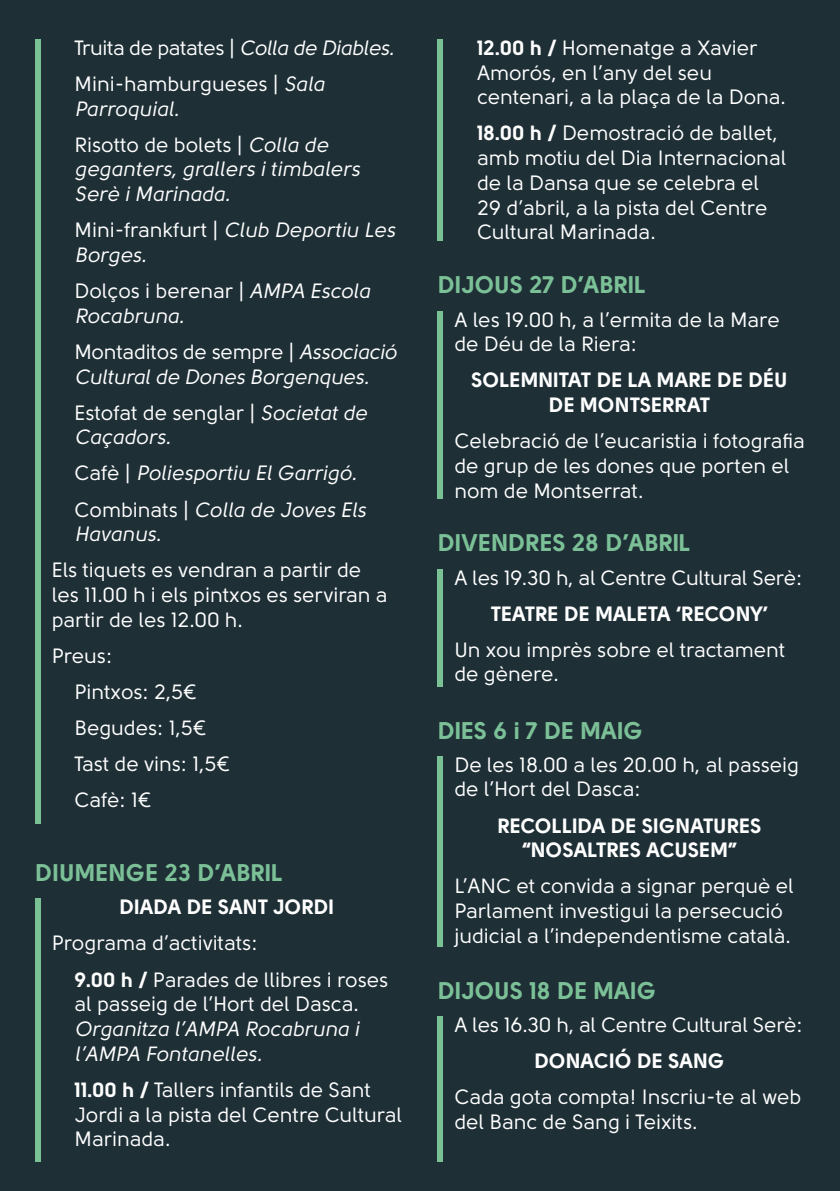
<style>
.page{position:relative;width:840px;height:1191px;background:#fff}
.page>*{position:absolute;margin:0;border:0;box-sizing:border-box;transform-origin:0 0}
.t1{font:24px "Solomon Sans Bold";color:#7bc097}
.t2{font:20.6px/24.8px "Solomon Sans Normal";color:#fff}
.t3{font:20.6px/24.8px "Solomon Sans Normal Italic";color:#fff}
.t4{font:20.6px/24.8px "Solomon Sans Bold";color:#fff;text-align:center}
.t5{font:20.6px "Solomon Sans Normal";letter-spacing:-.02em;color:#fff}
.s1{font-family:"Solomon Sans Normal Italic"}
.s2{font-family:"Solomon Sans Normal"}
.s3{font-family:"Solomon Sans Bold"}
</style>
<div class="page">
<div style="left:0;top:0;width:839px;height:1191px;background:#1e2f36"></div>
<div style="left:35px;top:39px;width:5px;height:784px;background:#7bc196"></div>
<div style="left:437px;top:39px;width:6px;height:202px;background:#7bc196"></div>
<div style="left:35px;top:899px;width:5px;height:262px;background:#7bc196"></div>
<div style="left:437px;top:311px;width:6px;height:188px;background:#7bc196"></div>
<div style="left:437px;top:569px;width:6px;height:117px;background:#7bc196"></div>
<div style="left:437px;top:756px;width:6px;height:190px;background:#7bc196"></div>
<div style="left:437px;top:1016px;width:6px;height:145px;background:#7bc196"></div>
<p class="t5" style="left:74px;top:36px;width:321px">Truita de patates | <span class="s1">Colla de Diables.</span></p>
<p class="t2" style="left:74px;top:71px;width:251px">Mini-hamburgueses | <span class="s1">Sala<br>Parroquial.</span></p>
<p class="t3" style="left:74px;top:132px;width:287px"><span class="s2">Risotto de bolets |</span> Colla de geganters, grallers i timbalers<br>Serè i Marinada.</p>
<p class="t3" style="left:74px;top:218px;width:322px"><span class="s2">Mini-frankfurt |</span> Club Deportiu Les<br>Borges.</p>
<p class="t3" style="left:74px;top:278px;width:297px"><span class="s2">Dolços i berenar |</span> AMPA Escola<br>Rocabruna.</p>
<p class="t3" style="left:74px;top:339px;width:323px"><span class="s2">Montaditos de sempre |</span> Associació<br>Cultural de Dones Borgenques.</p>
<p class="t3" style="left:74px;top:400px;width:294px"><span class="s2">Estofat de senglar |</span> Societat de<br>Caçadors.</p>
<p class="t3" style="left:74px;top:461px;width:284px"><span class="s2">Cafè |</span> Poliesportiu El Garrigó.</p>
<p class="t3" style="left:74px;top:497px;width:292px"><span class="s2">Combinats |</span> Colla de Joves Els<br>Havanus.</p>
<p class="t2" style="left:52px;top:558px;width:337px">Els tiquets es vendran a partir de les 11.00 h i els pintxos es serviran a partir de les 12.00 h.</p>
<p class="t2" style="left:52px;top:643px;width:62px">Preus:</p>
<p class="t2" style="left:74px;top:679px;width:124px">Pintxos: 2,5€</p>
<p class="t2" style="left:74px;top:715px;width:133px">Begudes: 1,5€</p>
<p class="t2" style="left:74px;top:751px;width:157px">Tast de vins: 1,5€</p>
<p class="t2" style="left:74px;top:787px;width:79px">Cafè: 1€</p>
<p class="t1" style="left:35px;top:858px;width:249px">DIUMENGE 23 D’ABRIL</p>
<p class="t4" style="left:119px;top:894px;width:216px">DIADA DE SANT JORDI</p>
<p class="t2" style="left:52px;top:931px;width:207px">Programa d’activitats:</p>
<p class="t2" style="left:74px;top:967px;width:315px"><span class="s3">9.00 h /</span> Parades de llibres i roses al passeig de l’Hort del Dasca.<br><span class="s1">Organitza l’AMPA Rocabruna i l’AMPA Fontanelles.</span></p>
<p class="t2" style="left:74px;top:1077px;width:329px"><span class="s3">11.00 h /</span> Tallers infantils de Sant<br>Jordi a la pista del Centre Cultural<br>Marinada.</p>
<p class="t2" style="left:477px;top:35px;width:310px"><span class="s3">12.00 h /</span> Homenatge a Xavier<br>Amorós, en l’any del seu centenari, a la plaça de la Dona.</p>
<p class="t2" style="left:477px;top:121px;width:310px"><span class="s3">18.00 h /</span> Demostració de ballet, amb motiu del Dia Internacional de la Dansa que se celebra el<br>29 d’abril, a la pista del Centre<br>Cultural Marinada.</p>
<p class="t1" style="left:437px;top:271px;width:209px">DIJOUS 27 D’ABRIL</p>
<p class="t2" style="left:454px;top:307px;width:327px">A les 19.00 h, a l’ermita de la Mare de Déu de la Riera:</p>
<p class="t4" style="left:471px;top:368px;width:318px">SOLEMNITAT DE LA MARE DE DÉU<br>DE MONTSERRAT</p>
<p class="t2" style="left:454px;top:429px;width:352px">Celebració de l’eucaristia i fotografia de grup de les dones que porten el nom de Montserrat.</p>
<p class="t1" style="left:437px;top:529px;width:254px">DIVENDRES 28 D’ABRIL</p>
<p class="t2" style="left:454px;top:565px;width:349px">A les 19.30 h, al Centre Cultural Serè:</p>
<p class="t4" style="left:491px;top:601px;width:278px">TEATRE DE MALETA ‘RECONY’</p>
<p class="t2" style="left:454px;top:637px;width:332px">Un xou imprès sobre el tractament de gènere.</p>
<p class="t1" style="left:437px;top:716px;width:207px">DIES 6 i 7 DE MAIG</p>
<p class="t2" style="left:454px;top:752px;width:346px">De les 18.00 a les 20.00 h, al passeig de l’Hort del Dasca:</p>
<p class="t4" style="left:497px;top:812px;width:266px">RECOLLIDA DE SIGNATURES “NOSALTRES ACUSEM”</p>
<p class="t2" style="left:454px;top:873px;width:341px">L’ANC et convida a signar perquè el<br>Parlament investigui la persecució judicial a l’independentisme català.</p>
<p class="t1" style="left:437px;top:976px;width:220px">DIJOUS 18 DE MAIG</p>
<p class="t2" style="left:454px;top:1012px;width:349px">A les 16.30 h, al Centre Cultural Serè:</p>
<p class="t4" style="left:534px;top:1048px;width:192px">DONACIÓ DE SANG</p>
<p class="t2" style="left:454px;top:1084px;width:348px">Cada gota compta! Inscriu-te al web del Banc de Sang i Teixits.</p>
</div>
